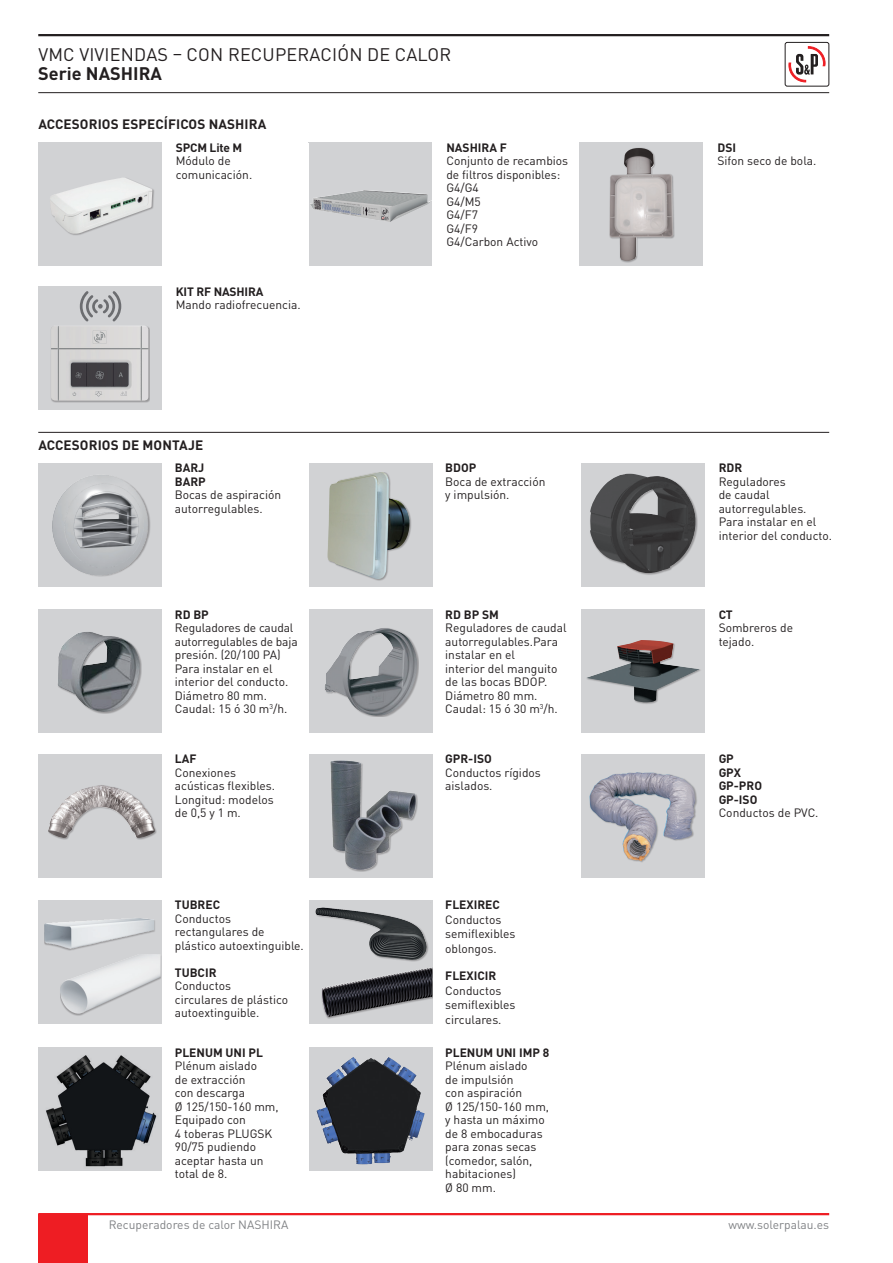
<style>
.page{position:relative;width:893px;height:1263px;background:#fff}
.page>*{position:absolute;margin:0;border:0;box-sizing:border-box;transform-origin:0 0}
.t1{font:18px "DIN Pro";letter-spacing:.01em;color:#231f20}
.t2{font:700 18px "DIN Pro";color:#231f20}
.t3{font:700 13.5px "DIN Pro";letter-spacing:.01em;color:#231f20}
.t4{font:12px/13.5px "DIN Pro";color:#231f20}
.t5{font:700 12px/13.5px "DIN Pro";color:#231f20}
.t6{font:12px "DIN Pro";color:#808285}
</style>
<div class="page">
<hr style="left:38px;top:1213px;width:791px;height:2px;background:#ee1d23">
<div style="left:38px;top:1214px;width:49px;height:49px;background:#ee1d23"></div>
<hr style="left:38px;top:34px;width:791px;height:2px;background:#231f20">
<hr style="left:38px;top:92px;width:791px;height:1px;background:#231f20">
<svg style="left:788px;top:47px;width:38px;height:36px"></svg>
<div style="left:785px;top:42px;width:44px;height:44px;border:1px solid #231f20;border-radius:2px"></div>
<div style="left:38px;top:463px;width:124px;height:123px;background:#d1d2d4"></div>
<img style="left:48px;top:471px;width:104px;height:107px">
<div style="left:309px;top:463px;width:123px;height:123px;background:#d1d2d4"></div>
<div style="left:327px;top:472px;width:85px;height:109px;background:#231f20;opacity:.33"></div>
<img style="left:327px;top:472px;width:82px;height:107px">
<div style="left:309px;top:143px;width:123px;height:123px;background:#d1d2d4"></div>
<img style="left:310px;top:190px;width:122px;height:32px">
<div style="left:581px;top:609px;width:123px;height:124px;background:#d1d2d4"></div>
<div style="left:586px;top:640px;width:116px;height:64px;background:#231f20;opacity:.33"></div>
<img style="left:586px;top:640px;width:114px;height:62px">
<div style="left:581px;top:754px;width:123px;height:123px;background:#d1d2d4"></div>
<div style="left:589px;top:772px;width:108px;height:91px;background:#231f20;opacity:.33"></div>
<img style="left:590px;top:772px;width:105px;height:89px">
<div style="left:309px;top:754px;width:123px;height:123px;background:#d1d2d4"></div>
<img style="left:322px;top:754px;width:104px;height:123px">
<div style="left:581px;top:463px;width:123px;height:123px;background:#d1d2d4"></div>
<div style="left:589px;top:473px;width:108px;height:102px;background:#231f20;opacity:.33"></div>
<img style="left:589px;top:474px;width:107px;height:99px">
<div style="left:38px;top:609px;width:124px;height:124px;background:#d1d2d4"></div>
<div style="left:57px;top:631px;width:85px;height:83px;background:#231f20;opacity:.33"></div>
<img style="left:55px;top:629px;width:85px;height:85px">
<div style="left:309px;top:609px;width:123px;height:124px;background:#d1d2d4"></div>
<img style="left:323px;top:626px;width:94px;height:92px">
<div style="left:38px;top:900px;width:124px;height:123px;background:#d1d2d4"></div>
<div style="left:44px;top:918px;width:112px;height:33px;background:#231f20;opacity:.33"></div>
<img style="left:44px;top:918px;width:110px;height:31px">
<img style="left:60px;top:954px;width:101px;height:62px">
<div style="left:38px;top:754px;width:124px;height:123px;background:#d1d2d4"></div>
<img style="left:48px;top:785px;width:108px;height:55px">
<svg style="left:309px;top:900px;width:123px;height:123px"></svg>
<div style="left:315px;top:902px;width:117px;height:60px;background:#231f20;opacity:.33"></div>
<img style="left:315px;top:902px;width:115px;height:58px">
<svg style="left:38px;top:1048px;width:124px;height:123px"></svg>
<img style="left:40px;top:1050px;width:122px;height:121px">
<svg style="left:309px;top:1048px;width:123px;height:123px"></svg>
<img style="left:341px;top:1057px;width:47px;height:13px">
<div style="left:38px;top:143px;width:124px;height:123px;background:#d1d2d4"></div>
<div style="left:49px;top:177px;width:105px;height:59px;background:#231f20;opacity:.33"></div>
<img style="left:50px;top:178px;width:102px;height:56px">
<hr style="left:38px;top:432px;width:791px;height:1px;background:#231f20">
<div style="left:580px;top:143px;width:123px;height:123px;background:#d1d2d4"></div>
<div style="left:609px;top:148px;width:66px;height:115px;background:#231f20;opacity:.33"></div>
<img style="left:610px;top:148px;width:63px;height:113px">
<svg style="left:38px;top:287px;width:124px;height:123px"></svg>
<h1 class="t1" style="left:38px;top:42px;width:414px">VMC VIVIENDAS – CON RECUPERACIÓN DE CALOR</h1>
<h1 class="t2" style="left:38px;top:61px;width:125px">Serie NASHIRA</h1>
<p class="t3" style="left:38px;top:115px;width:230px">ACCESORIOS ESPECÍFICOS NASHIRA</p>
<p class="t5" style="left:176px;top:140px;width:68px">SPCM Lite M</p>
<p class="t4" style="left:176px;top:154px;width:78px">Módulo de comunicación.</p>
<p class="t5" style="left:176px;top:284px;width:89px">KIT RF NASHIRA</p>
<p class="t4" style="left:176px;top:298px;width:126px">Mando radiofrecuencia.</p>
<p class="t3" style="left:38px;top:436px;width:166px">ACCESORIOS DE MONTAJE</p>
<p class="t5" style="left:175px;top:461px;width:32px">BARJ<br>BARP</p>
<p class="t4" style="left:175px;top:488px;width:108px">Bocas de aspiración autorregulables.</p>
<p class="t5" style="left:175px;top:607px;width:35px">RD BP</p>
<p class="t4" style="left:175px;top:621px;width:124px">Reguladores de caudal autorregulables de baja presión. (20/100 PA)<br>Para instalar en el interior del conducto.<br>Diámetro 80 mm.<br>Caudal: 15 ó 30 m<sup>3</sup>/h.</p>
<p class="t5" style="left:175px;top:751px;width:23px">LAF</p>
<p class="t4" style="left:175px;top:765px;width:102px">Conexiones acústicas flexibles.<br>Longitud: modelos de 0,5 y 1 m.</p>
<p class="t5" style="left:175px;top:898px;width:47px">TUBREC</p>
<p class="t4" style="left:175px;top:911px;width:130px">Conductos rectangulares de plástico autoextinguible.</p>
<p class="t5" style="left:175px;top:965px;width:43px">TUBCIR</p>
<p class="t4" style="left:175px;top:979px;width:115px">Conductos<br>circulares de plástico autoextinguible.</p>
<p class="t5" style="left:175px;top:1045px;width:90px">PLENUM UNI PL</p>
<p class="t4" style="left:175px;top:1059px;width:105px">Plénum aislado<br>de extracción<br>con descarga<br>Ø 125/150-160 mm,<br>Equipado con<br>4 toberas PLUGSK<br>90/75 pudiendo aceptar hasta un total de 8.</p>
<p class="t6" style="left:109px;top:1216px;width:181px">Recuperadores de calor NASHIRA</p>
<p class="t5" style="left:446px;top:140px;width:62px">NASHIRA F</p>
<p class="t4" style="left:446px;top:154px;width:123px">Conjunto de recambios de filtros disponibles:<br>G4/G4<br>G4/M5<br>G4/F7<br>G4/F9<br>G4/Carbon Activo</p>
<p class="t5" style="left:445px;top:461px;width:33px">BDOP</p>
<p class="t4" style="left:445px;top:474px;width:102px">Boca de extracción y impulsión.</p>
<p class="t5" style="left:445px;top:607px;width:55px">RD BP SM</p>
<p class="t4" style="left:445px;top:621px;width:123px">Reguladores de caudal autorregulables.Para instalar en el<br>interior del manguito de las bocas BDOP.<br>Diámetro 80 mm.<br>Caudal: 15 ó 30 m<sup>3</sup>/h.</p>
<p class="t5" style="left:445px;top:751px;width:48px">GPR-ISO</p>
<p class="t4" style="left:445px;top:765px;width:97px">Conductos rígidos aislados.</p>
<p class="t5" style="left:445px;top:898px;width:56px">FLEXIREC</p>
<p class="t4" style="left:445px;top:912px;width:72px;line-height:14.4px">Conductos semiflexibles oblongos.</p>
<p class="t5" style="left:445px;top:969px;width:53px">FLEXICIR</p>
<p class="t4" style="left:445px;top:983px;width:72px;line-height:14.4px">Conductos semiflexibles circulares.</p>
<p class="t5" style="left:445px;top:1045px;width:105px">PLENUM UNI IMP 8</p>
<p class="t4" style="left:445px;top:1059px;width:105px">Plénum aislado<br>de impulsión<br>con aspiración<br>Ø 125/150-160 mm, y hasta un máximo de 8 embocaduras para zonas secas (comedor, salón, habitaciones)<br>Ø 80 mm.</p>
<p class="t5" style="left:717px;top:140px;width:20px">DSI</p>
<p class="t4" style="left:717px;top:154px;width:100px">Sifon seco de bola.</p>
<p class="t5" style="left:719px;top:461px;width:25px">RDR</p>
<p class="t4" style="left:719px;top:474px;width:115px">Reguladores<br>de caudal autorregulables.<br>Para instalar en el interior del conducto.</p>
<p class="t5" style="left:719px;top:607px;width:16px">CT</p>
<p class="t4" style="left:719px;top:621px;width:76px">Sombreros de tejado.</p>
<p class="t5" style="left:719px;top:751px;width:45px">GP<br>GPX<br>GP-PRO<br>GP-ISO</p>
<p class="t4" style="left:719px;top:805px;width:101px">Conductos de PVC.</p>
<p class="t6" style="left:728px;top:1216px;width:102px">www.solerpalau.es</p>
</div>
